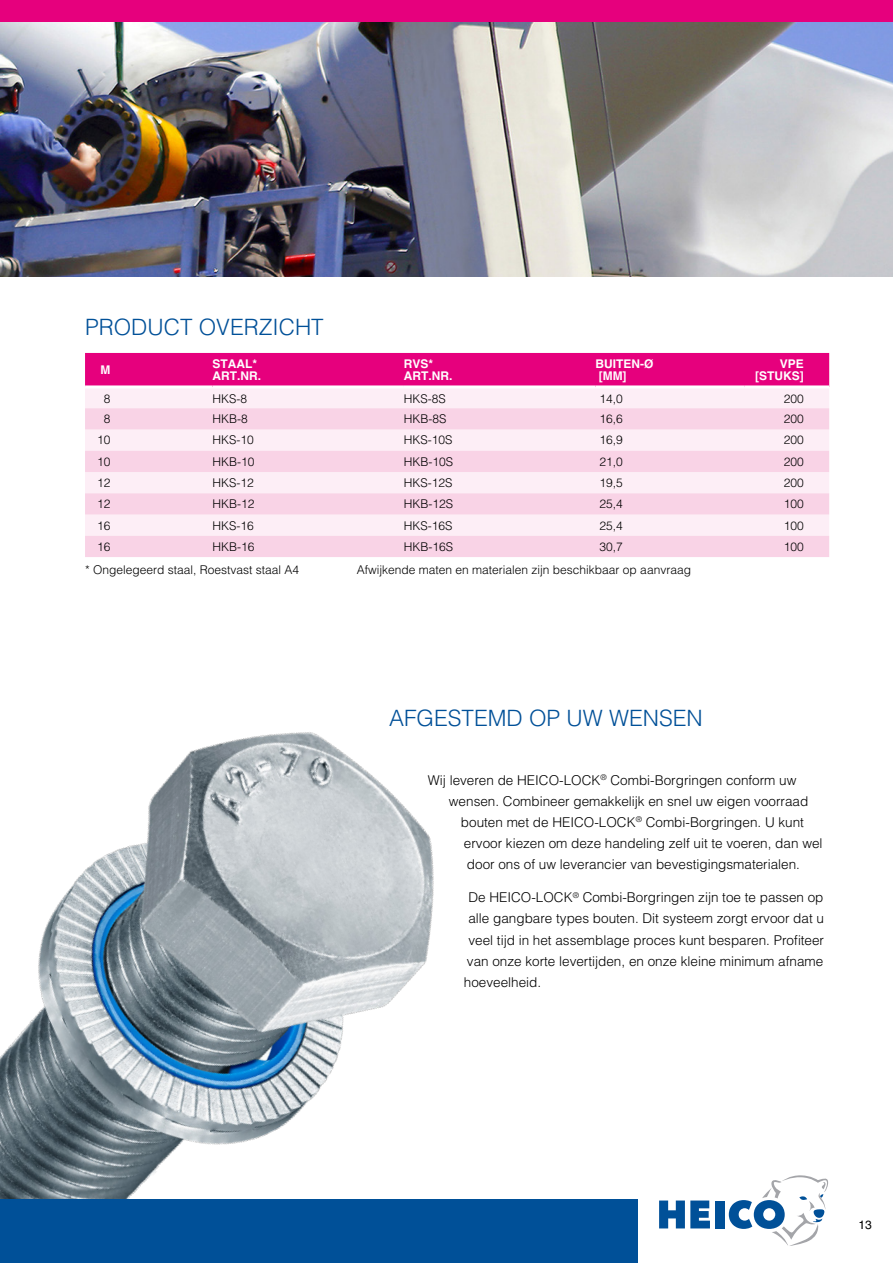
<style>
.page{position:relative;width:893px;height:1263px;background:#fff}
.page>*{position:absolute;margin:0;border:0;box-sizing:border-box;transform-origin:0 0}
.t1{font:300 22.5px "Helvetica LT Std";color:#005098}
.t2{font:300 13.5px "Helvetica LT Std";color:#000}
.t3{font:300 12px "Helvetica LT Std";color:#000}
.t4{font:700 12px/12px "Helvetica LT Std";color:#fff}
.t5{font:12px "Helvetica LT Std";color:#000}
</style>
<div class="page">
<img style="left:0;top:732px;width:434px;height:467px">
<img style="left:0;top:21px;width:893px;height:255px">
<div style="left:0;top:1199px;width:638px;height:64px;background:#005098"></div>
<div style="left:715px;top:1200px;width:10px;height:28px;background:#005098"></div>
<svg style="left:659px;top:1200px;width:51px;height:28px"></svg>
<svg style="left:729px;top:1175px;width:99px;height:71px"></svg>
<div style="left:0;top:0;width:893px;height:21px;background:#e6007d"></div>
<div style="left:85px;top:353px;width:744px;height:32px;background:#e6007d"></div>
<div style="left:85px;top:388px;width:744px;height:20px;background:#fdeef6"></div>
<svg style="left:85px;top:408px;width:744px;height:149px;background:#fadeec"></svg>
<h1 class="t1" style="left:85px;top:313px;width:240px">PRODUCT OVERZICHT</h1>
<p class="t4" style="left:101px;top:363px;width:11px">M</p>
<p class="t4" style="left:213px;top:357px;width:50px">STAAL*<br>ART.NR.</p>
<p class="t4" style="left:404px;top:357px;width:50px">RVS*<br>ART.NR.</p>
<p class="t4" style="left:595px;top:357px;width:59px">BUITEN-Ø [MM]</p>
<p class="t4" style="left:755px;top:357px;width:50px;text-align:right">VPE [STUKS]</p>
<p class="t3" style="left:104px;top:391px;width:8px">8</p>
<p class="t3" style="left:213px;top:391px;width:36px">HKS-8</p>
<p class="t3" style="left:404px;top:391px;width:43px">HKS-8S</p>
<p class="t3" style="left:600px;top:391px;width:25px">14,0</p>
<p class="t3" style="left:784px;top:391px;width:22px">200</p>
<p class="t3" style="left:104px;top:411px;width:8px">8</p>
<p class="t3" style="left:213px;top:411px;width:37px">HKB-8</p>
<p class="t3" style="left:404px;top:411px;width:44px">HKB-8S</p>
<p class="t3" style="left:600px;top:411px;width:25px">16,6</p>
<p class="t3" style="left:784px;top:411px;width:22px">200</p>
<p class="t3" style="left:97px;top:433px;width:15px">10</p>
<p class="t3" style="left:213px;top:433px;width:43px">HKS-10</p>
<p class="t3" style="left:404px;top:433px;width:50px">HKS-10S</p>
<p class="t3" style="left:600px;top:433px;width:25px">16,9</p>
<p class="t3" style="left:784px;top:433px;width:22px">200</p>
<p class="t3" style="left:97px;top:454px;width:15px">10</p>
<p class="t3" style="left:213px;top:454px;width:44px">HKB-10</p>
<p class="t3" style="left:404px;top:454px;width:51px">HKB-10S</p>
<p class="t3" style="left:600px;top:454px;width:25px">21,0</p>
<p class="t3" style="left:784px;top:454px;width:22px">200</p>
<p class="t3" style="left:97px;top:475px;width:15px">12</p>
<p class="t3" style="left:213px;top:475px;width:43px">HKS-12</p>
<p class="t3" style="left:404px;top:475px;width:50px">HKS-12S</p>
<p class="t3" style="left:600px;top:475px;width:25px">19,5</p>
<p class="t3" style="left:784px;top:475px;width:22px">200</p>
<p class="t3" style="left:97px;top:496px;width:15px">12</p>
<p class="t3" style="left:213px;top:496px;width:44px">HKB-12</p>
<p class="t3" style="left:404px;top:496px;width:51px">HKB-12S</p>
<p class="t3" style="left:600px;top:496px;width:25px">25,4</p>
<p class="t3" style="left:784px;top:496px;width:22px">100</p>
<p class="t3" style="left:97px;top:518px;width:15px">16</p>
<p class="t3" style="left:213px;top:518px;width:43px">HKS-16</p>
<p class="t3" style="left:404px;top:518px;width:50px">HKS-16S</p>
<p class="t3" style="left:600px;top:518px;width:25px">25,4</p>
<p class="t3" style="left:784px;top:518px;width:22px">100</p>
<p class="t3" style="left:97px;top:539px;width:15px">16</p>
<p class="t3" style="left:213px;top:539px;width:44px">HKB-16</p>
<p class="t3" style="left:404px;top:539px;width:51px">HKB-16S</p>
<p class="t3" style="left:600px;top:539px;width:25px">30,7</p>
<p class="t3" style="left:784px;top:539px;width:22px">100</p>
<p class="t3" style="left:85px;top:562px;width:216px">* Ongelegeerd staal, Roestvast staal A4</p>
<p class="t3" style="left:357px;top:562px;width:336px">Afwijkende maten en materialen zijn beschikbaar op aanvraag</p>
<h1 class="t1" style="left:389px;top:704px;width:315px">AFGESTEMD OP UW WENSEN</h1>
<p class="t2" style="left:428px;top:771px;width:370px">Wij leveren de HEICO-LOCK<sup>®</sup> Combi-Borgringen conform uw</p>
<p class="t2" style="left:449px;top:792px;width:361px">wensen. Combineer gemakkelijk en snel uw eigen voorraad</p>
<p class="t2" style="left:461px;top:813px;width:345px">bouten met de HEICO-LOCK<sup>®</sup> Combi-Borgringen. U kunt</p>
<p class="t2" style="left:464px;top:834px;width:360px">ervoor kiezen om deze handeling zelf uit te voeren, dan wel</p>
<p class="t2" style="left:467px;top:855px;width:335px">door ons of uw leverancier van bevestigingsmaterialen.</p>
<p class="t2" style="left:468px;top:889px;width:357px">De HEICO-LOCK<sup>®</sup> Combi-Borgringen zijn toe te passen op</p>
<p class="t2" style="left:468px;top:910px;width:357px">alle gangbare types bouten. Dit systeem zorgt ervoor dat u</p>
<p class="t2" style="left:468px;top:931px;width:357px">veel tijd in het assemblage proces kunt besparen. Profiteer</p>
<p class="t2" style="left:467px;top:952px;width:358px">van onze korte levertijden, en onze kleine minimum afname</p>
<p class="t2" style="left:464px;top:973px;width:79px">hoeveelheid.</p>
<p class="t5" style="left:858px;top:1218px;width:15px">13</p>
</div>
